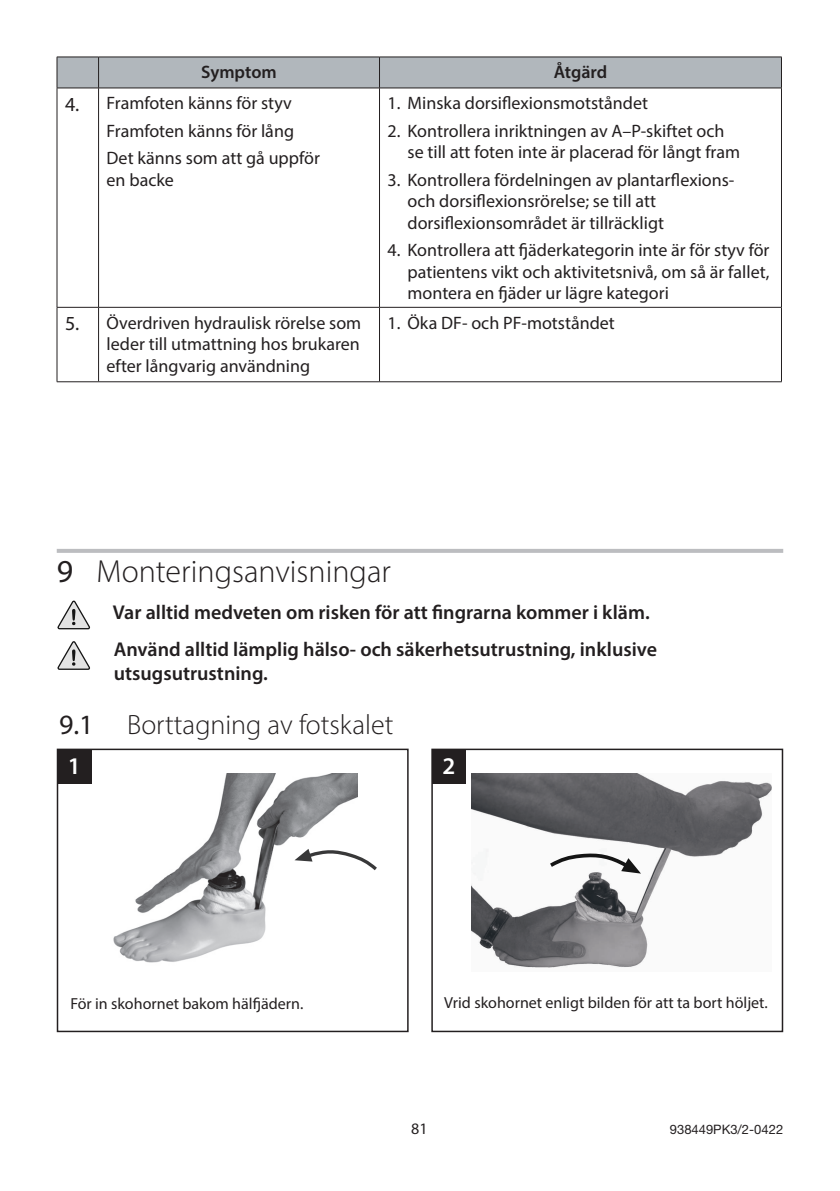
<style>
.page{position:relative;width:840px;height:1191px;background:#fff}
.page>*{position:absolute;margin:0;border:0;box-sizing:border-box;transform-origin:0 0}
.MG-Head1{font:300 32px "Myriad Pro";color:#231f20}
.MG-Head2{font:300 28px "Myriad Pro";color:#231f20}
.MG-Assembly_Box_Numb{font:600 24px "Myriad Pro";color:#fff}
.MG-Warning_FLUSH{font:600 20px/24px "Myriad Pro";color:#231f20}
.MG-Body_Text_L_10pt{font:20px "Myriad Pro";color:#231f20}
.MG-Body_Text_L{font:18px/21.6px "Myriad Pro";color:#231f20}
.MG-Table_HEAD_C{font:600 18px "Myriad Pro";color:#231f20}
.MG-Box_Text_L{font:16px "Myriad Pro";color:#231f20}
.t1{font:13px "Helvetica Neue";color:#231f20}
.s1{font-weight:400}
</style>
<div class="page">
<img style="left:113px;top:773px;width:244px;height:190px">
<svg style="left:294px;top:846px;width:83px;height:27px"></svg>
<img style="left:471px;top:773px;width:300px;height:195px">
<svg style="left:545px;top:850px;width:95px;height:23px"></svg>
<svg style="left:57px;top:600px;width:34px;height:30px"></svg>
<svg style="left:57px;top:641px;width:33px;height:29px"></svg>
<div style="left:57px;top:748px;width:351px;height:284px;border:2px solid #231f20"></div>
<div style="left:58px;top:749px;width:34px;height:34px;background:#231f20"></div>
<div style="left:431px;top:748px;width:351px;height:284px;border:2px solid #231f20"></div>
<div style="left:432px;top:749px;width:34px;height:34px;background:#231f20"></div>
<div style="left:58px;top:58px;width:722px;height:30px;background:#b1b7bc"></div>
<hr style="left:57px;top:57px;width:41px;height:1px;background:#231f20">
<hr style="left:57px;top:57px;width:1px;height:31px;background:#231f20">
<hr style="left:98px;top:57px;width:281px;height:1px;background:#231f20">
<hr style="left:379px;top:57px;width:402px;height:1px;background:#231f20">
<hr style="left:780px;top:57px;width:1px;height:31px;background:#231f20">
<hr style="left:98px;top:57px;width:1px;height:31px;background:#231f20">
<hr style="left:379px;top:88px;width:402px;height:1px;background:#231f20">
<hr style="left:98px;top:88px;width:1px;height:219px;background:#231f20">
<hr style="left:780px;top:88px;width:1px;height:219px;background:#231f20">
<hr style="left:98px;top:307px;width:1px;height:74px;background:#231f20">
<hr style="left:379px;top:307px;width:402px;height:1px;background:#231f20">
<hr style="left:780px;top:307px;width:1px;height:74px;background:#231f20">
<hr style="left:379px;top:381px;width:402px;height:1px;background:#231f20">
<hr style="left:379px;top:57px;width:1px;height:31px;background:#231f20">
<hr style="left:57px;top:88px;width:41px;height:1px;background:#231f20">
<hr style="left:98px;top:88px;width:281px;height:1px;background:#231f20">
<hr style="left:57px;top:88px;width:1px;height:219px;background:#231f20">
<hr style="left:379px;top:88px;width:1px;height:219px;background:#231f20">
<hr style="left:57px;top:307px;width:41px;height:1px;background:#231f20">
<hr style="left:57px;top:307px;width:1px;height:74px;background:#231f20">
<hr style="left:98px;top:307px;width:281px;height:1px;background:#231f20">
<hr style="left:379px;top:307px;width:1px;height:74px;background:#231f20">
<hr style="left:57px;top:381px;width:41px;height:1px;background:#231f20">
<hr style="left:98px;top:381px;width:281px;height:1px;background:#231f20">
<hr style="left:57px;top:549px;width:725px;height:4px;background:#bcbdc0">
<h1 class="MG-Table_HEAD_C" style="left:201px;top:61px;width:77px">Symptom</h1>
<h1 class="MG-Table_HEAD_C" style="left:553px;top:61px;width:55px">Åtgärd</h1>
<p class="MG-Body_Text_L_10pt" style="left:65px;top:92px;width:16px">4.</p>
<p class="MG-Body_Text_L" style="left:106px;top:92px;width:186px">Framfoten känns för styv</p>
<p class="MG-Body_Text_L" style="left:106px;top:120px;width:189px">Framfoten känns för lång</p>
<p class="MG-Body_Text_L" style="left:106px;top:147px;width:215px">Det känns som att gå uppför en backe</p>
<p class="MG-Body_Text_L" style="left:387px;top:92px;width:262px">1. Minska dorsiflexionsmotståndet</p>
<p class="MG-Body_Text_L" style="left:407px;top:120px;width:334px;text-indent:-20px">2. Kontrollera inriktningen av A–P-skiftet och se till att foten inte är placerad för långt fram</p>
<p class="MG-Body_Text_L" style="left:407px;top:168px;width:328px;text-indent:-20px">3. Kontrollera fördelningen av plantarflexions&shy;och dorsiflexionsrörelse; se till att dorsiflexionsområdet är tillräckligt</p>
<p class="MG-Body_Text_L" style="left:407px;top:239px;width:363px;text-align:justify;text-indent:-20px">4. Kontrollera att fjäderkategorin inte är för styv för patientens vikt och aktivitetsnivå, om så är fallet, montera en fjäder ur lägre kategori</p>
<p class="MG-Body_Text_L_10pt" style="left:65px;top:311px;width:16px">5.</p>
<p class="MG-Body_Text_L" style="left:106px;top:312px;width:256px;text-align:justify">Överdriven hydraulisk rörelse som leder till utmattning hos brukaren efter långvarig användning</p>
<p class="MG-Body_Text_L" style="left:387px;top:312px;width:229px">1. Öka DF- och PF-motståndet</p>
<h1 class="MG-Head1" style="left:57px;top:551px;width:335px"><span class="s1">9</span> Monteringsanvisningar</h1>
<p class="MG-Warning_FLUSH" style="left:113px;top:599px;width:538px">Var alltid medveten om risken för att fingrarna kommer i kläm.</p>
<p class="MG-Warning_FLUSH" style="left:114px;top:636px;width:544px">Använd alltid lämplig hälso- och säkerhetsutrustning, inklusive utsugsutrustning.</p>
<h1 class="MG-Head2" style="left:59px;top:708px;width:336px"><span class="s1">9.1</span> Borttagning av fotskalet</h1>
<p class="MG-Assembly_Box_Numb" style="left:68px;top:751px;width:14px">1</p>
<p class="MG-Assembly_Box_Numb" style="left:442px;top:751px;width:14px">2</p>
<p class="MG-Box_Text_L" style="left:70px;top:993px;width:234px">För in skohornet bakom hälfjädern.</p>
<p class="MG-Box_Text_L" style="left:444px;top:993px;width:325px">Vrid skohornet enligt bilden för att ta bort höljet.</p>
<p class="MG-Box_Text_L" style="left:411px;top:1118px;width:18px">81</p>
<p class="t1" style="left:669px;top:1121px;width:115px">938449PK3/2-0422</p>
</div>
